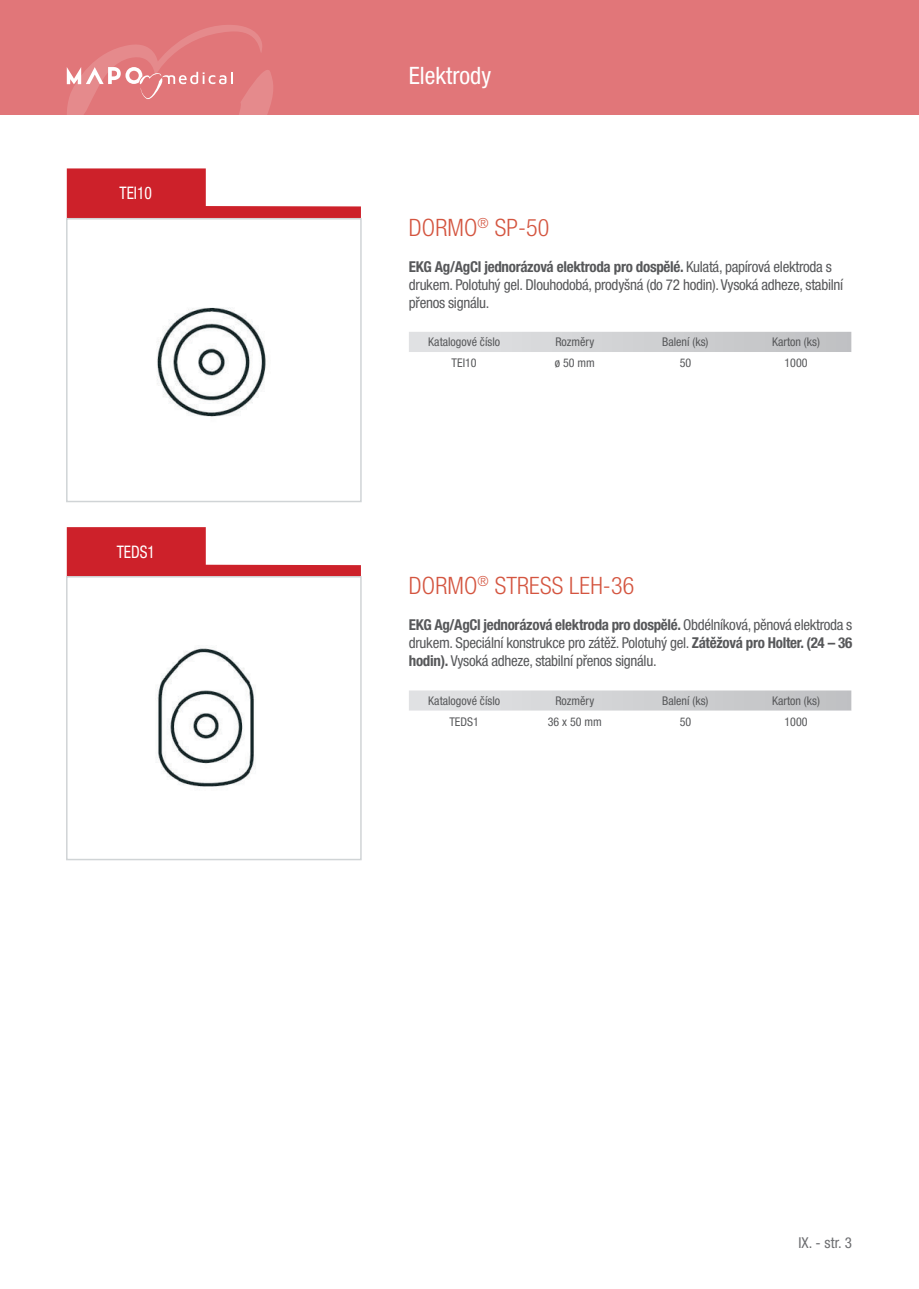
<style>
.page{position:relative;width:919px;height:1289px;background:#fff}
.page>*{position:absolute;margin:0;border:0;box-sizing:border-box;transform-origin:0 0}
.t1{font:300 condensed 24px "Helvetica Neue LT Pro";letter-spacing:.005em;color:#d45540}
.t2{font:condensed 24px "Helvetica Neue LT Pro";color:#fff}
.t3{font:condensed 17.25px "Helvetica Neue LT Pro";color:#fff;scale:.9 1}
.t4{font:condensed 15px/18px "Helvetica Neue LT Pro";letter-spacing:-.02em;color:#57585a;text-align:justify}
.t5{font:condensed 15px "Helvetica Neue LT Pro";color:#6c6d70}
.t6{font:condensed 12px "Helvetica Neue LT Pro";color:#57585a}
.s1{font-weight:700}
</style>
<div class="page">
<div style="left:0;top:0;width:918px;height:115px;background:#e17679"></div>
<svg style="left:409px;top:690px;width:442px;height:21px;background:#d2d3d5"></svg>
<svg style="left:67px;top:527px;width:294px;height:49px"></svg>
<img style="left:157px;top:647px;width:97px;height:143px">
<div style="left:66px;top:576px;width:295px;height:284px;border:2px solid #d0d4d6"></div>
<svg style="left:409px;top:332px;width:442px;height:20px;background:#d0d1d3"></svg>
<img style="left:157px;top:307px;width:109px;height:110px">
<div style="left:66px;top:218px;width:295px;height:284px;border:2px solid #d0d4d6"></div>
<svg style="left:66px;top:25px;width:295px;height:232px"></svg>
<p class="t3" style="left:120px;top:183px;width:38px">TEI10</p>
<p class="t3" style="left:117px;top:542px;width:44px">TEDS1</p>
<h1 class="t2" style="left:409px;top:62px;width:84px">Elektrody</h1>
<h1 class="t1" style="left:409px;top:213px;width:142px">DORMO<sup>®</sup> SP-50</h1>
<p class="t4" style="left:409px;top:257px;width:436px;text-align:left"><span class="s1">EKG Ag/AgCl jednorázová elektroda pro dospělé.</span> Kulatá, papírová elektroda s drukem. Polotuhý gel. Dlouhodobá, prodyšná (do 72 hodin). Vysoká adheze, stabilní přenos signálu.</p>
<p class="t6" style="left:428px;top:335px;width:73px">Katalogové číslo</p>
<p class="t6" style="left:555px;top:335px;width:40px">Rozměry</p>
<p class="t6" style="left:662px;top:335px;width:48px">Balení (ks)</p>
<p class="t6" style="left:772px;top:335px;width:49px">Karton (ks)</p>
<p class="t6" style="left:451px;top:356px;width:27px">TEI10</p>
<p class="t6" style="left:554px;top:356px;width:41px">ø 50 mm</p>
<p class="t6" style="left:679px;top:356px;width:13px">50</p>
<p class="t6" style="left:784px;top:356px;width:25px">1000</p>
<h1 class="t1" style="left:409px;top:572px;width:227px">DORMO<sup>®</sup> STRESS LEH-36</h1>
<p class="t4" style="left:409px;top:616px;width:445px"><span class="s1">EKG Ag/AgCl jednorázová elektroda pro dospělé.</span> Obdélníková, pěnová elektroda s drukem. Speciální konstrukce pro zátěž. Polotuhý gel. <span class="s1">Zátěžová pro Holter. (24 – 36 hodin).</span> Vysoká adheze, stabilní přenos signálu.</p>
<p class="t6" style="left:428px;top:693px;width:73px">Katalogové číslo</p>
<p class="t6" style="left:555px;top:693px;width:40px">Rozměry</p>
<p class="t6" style="left:662px;top:693px;width:48px">Balení (ks)</p>
<p class="t6" style="left:772px;top:693px;width:49px">Karton (ks)</p>
<p class="t6" style="left:449px;top:714px;width:31px">TEDS1</p>
<p class="t6" style="left:548px;top:714px;width:55px">36 x 50 mm</p>
<p class="t6" style="left:679px;top:714px;width:13px">50</p>
<p class="t6" style="left:784px;top:714px;width:25px">1000</p>
<p class="t5" style="left:798px;top:1233px;width:55px">IX. - str. 3</p>
</div>
